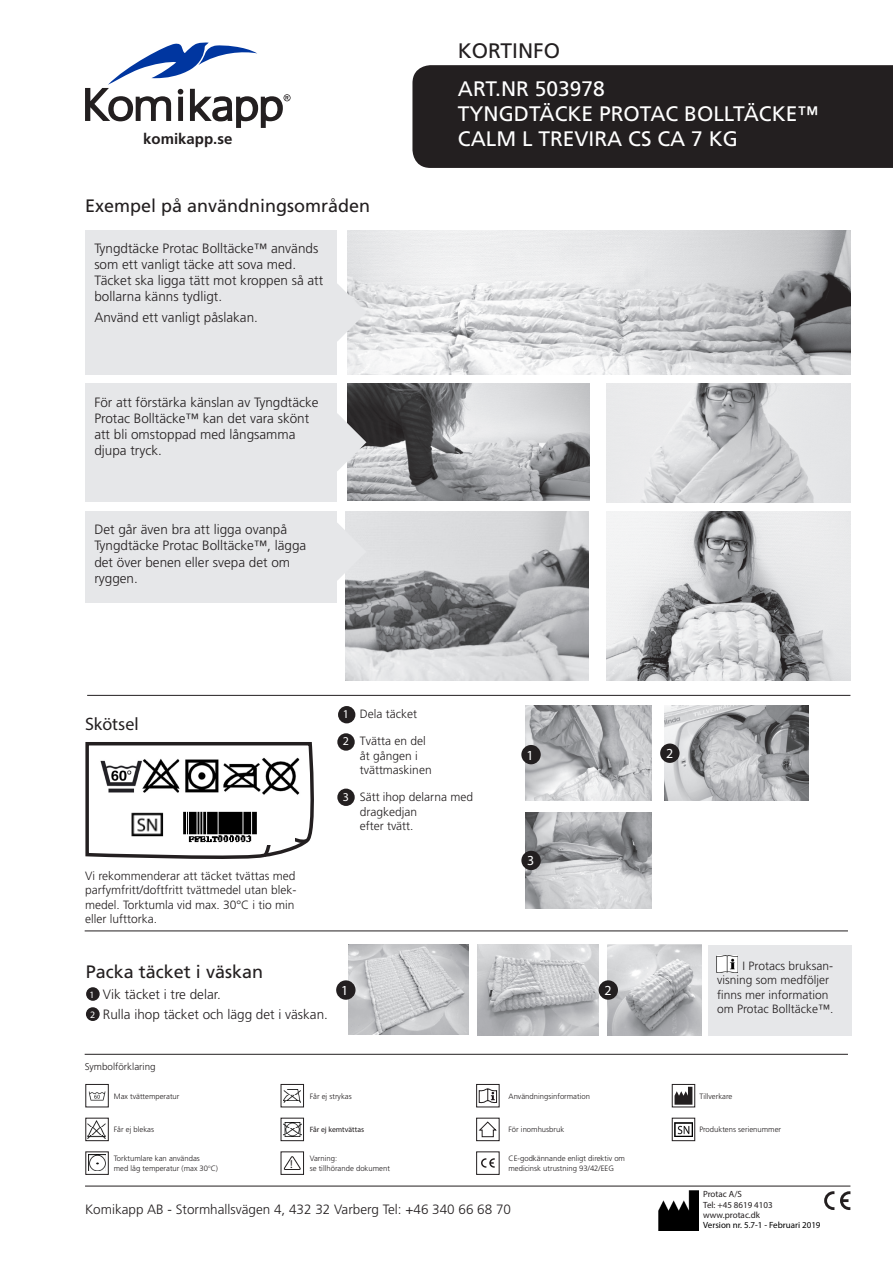
<style>
.page{position:relative;width:893px;height:1263px;background:#fff}
.page>*{position:absolute;margin:0;border:0;box-sizing:border-box;transform-origin:0 0}
.Produkt{font:21px/25.2px "Frutiger LT Std";color:#fff}
.Produktblad_-_Bruksa{font:21px "Frutiger LT Std";color:#231f20}
.Faktarubrik{font:18px "Frutiger LT Std";color:#231f20}
.Faktatext{font:18px "Frutiger LT Std";color:#231f20}
.Faktarubrik-2{font:18px "Myriad Pro";color:#231f20}
.t1{font:700 15px "Frutiger LT Std";color:#231f20}
.Faktatext-2{font:13.8px "Myriad Pro";color:#fff}
.Faktatext-3{font:300 13.5px/16.2px "Frutiger LT Std";color:#231f20}
.Faktatext_-_bild{font:300 13.5px/16.2px "Frutiger LT Std";color:#231f20}
.Faktatext-4{font:300 12px/14.4px "Frutiger LT Std";color:#231f20}
.Användning_punktlist{font:300 12px/14.4px "Frutiger LT Std";color:#231f20}
.Faktatext-5{font:11.55px "Myriad Pro";color:#231f20}
.Faktatext-6{font:300 9.9px "Frutiger LT Std";color:#231f20}
.Faktatext-7{font:9.9px "Myriad Pro";color:#fff}
.Faktatext-8{font:9.75px "Myriad Pro";color:#fff}
.t2{font:9px/10.8px "Myriad Pro";color:#231f20}
.t3{font:9px "Myriad Pro";color:#000}
.Faktatext-9{font:300 7.65px/9.3px "Frutiger LT Std";color:#231f20}
.Faktatext-10{font:7.65px "Myriad Pro";color:#231f20}
.s1{font-family:"Myriad Pro";font-weight:400;color:#fff}
</style>
<div class="page">
<svg style="left:85px;top:43px;width:206px;height:85px"></svg>
<hr style="left:85px;top:1186px;width:765px;height:1px;background:#231f20">
<img style="left:658px;top:1190px;width:40px;height:40px">
<svg style="left:840px;top:1191px;width:10px;height:19px"></svg>
<svg style="left:824px;top:1191px;width:10px;height:19px"></svg>
<div style="left:412px;top:65px;width:481px;height:103px;background:#231f20"></div>
<img style="left:88px;top:1120px;width:18px;height:18px">
<div style="left:85px;top:1118px;width:24px;height:23px;border:1px solid #231f20"></div>
<img style="left:283px;top:1090px;width:18px;height:11px">
<div style="left:281px;top:1084px;width:23px;height:23px;border:1px solid #231f20"></div>
<div style="left:476px;top:1084px;width:23px;height:23px;border:1px solid #231f20"></div>
<div style="left:672px;top:1084px;width:23px;height:23px;border:1px solid #231f20"></div>
<img style="left:283px;top:1122px;width:18px;height:15px">
<div style="left:281px;top:1118px;width:23px;height:23px;border:1px solid #231f20"></div>
<div style="left:476px;top:1118px;width:23px;height:23px;border:1px solid #231f20"></div>
<div style="left:672px;top:1118px;width:23px;height:23px;border:1px solid #231f20"></div>
<img style="left:88px;top:1154px;width:18px;height:17px">
<div style="left:85px;top:1151px;width:24px;height:24px;border:1px solid #231f20"></div>
<img style="left:88px;top:1091px;width:18px;height:10px">
<div style="left:85px;top:1084px;width:24px;height:23px;border:1px solid #231f20"></div>
<div style="left:281px;top:1151px;width:23px;height:24px;border:1px solid #231f20"></div>
<div style="left:476px;top:1151px;width:23px;height:24px;border:1px solid #231f20"></div>
<hr style="left:87px;top:695px;width:763px;height:1px;background:#231f20">
<hr style="left:85px;top:930px;width:763px;height:1px;background:#231f20">
<hr style="left:85px;top:1054px;width:763px;height:1px;background:#231f20">
<svg style="left:479px;top:1088px;width:18px;height:15px"></svg>
<svg style="left:478px;top:1121px;width:20px;height:16px"></svg>
<svg style="left:481px;top:1158px;width:14px;height:10px"></svg>
<svg style="left:674px;top:1087px;width:18px;height:18px"></svg>
<img style="left:347px;top:230px;width:503px;height:145px">
<img style="left:347px;top:384px;width:243px;height:117px">
<img style="left:346px;top:511px;width:242px;height:169px">
<div style="left:85px;top:230px;width:252px;height:145px;background:#e6e7e9"></div>
<div style="left:85px;top:384px;width:252px;height:118px;background:#e6e7e9"></div>
<div style="left:85px;top:511px;width:252px;height:92px;background:#e6e7e9"></div>
<svg style="left:337px;top:283px;width:29px;height:59px;background:#e1e2e4"></svg>
<svg style="left:337px;top:413px;width:29px;height:58px;background:#b8b9ba"></svg>
<div style="left:337px;top:522px;width:29px;height:59px;background:#e6e7e9"></div>
<img style="left:674px;top:1122px;width:18px;height:14px">
<svg style="left:85px;top:742px;width:229px;height:117px"></svg>
<img style="left:100px;top:756px;width:201px;height:44px">
<img style="left:120px;top:807px;width:175px;height:38px">
<img style="left:526px;top:706px;width:125px;height:94px">
<img style="left:665px;top:706px;width:143px;height:94px">
<img style="left:526px;top:813px;width:125px;height:95px">
<div style="left:338px;top:706px;width:17px;height:17px;background:#231f20;border-radius:50%"></div>
<div style="left:337px;top:733px;width:18px;height:18px;background:#231f20;border-radius:50%"></div>
<div style="left:337px;top:788px;width:18px;height:18px;background:#231f20;border-radius:50%"></div>
<div style="left:521px;top:745px;width:20px;height:19px;background:#231f20;border-radius:50%"></div>
<div style="left:660px;top:743px;width:19px;height:20px;background:#231f20;border-radius:50%"></div>
<div style="left:521px;top:851px;width:20px;height:19px;background:#231f20;border-radius:50%"></div>
<img style="left:607px;top:511px;width:243px;height:169px">
<img style="left:607px;top:384px;width:243px;height:118px">
<img style="left:607px;top:945px;width:95px;height:90px">
<img style="left:478px;top:945px;width:120px;height:90px">
<img style="left:348px;top:945px;width:121px;height:90px">
<div style="left:336px;top:980px;width:20px;height:20px;background:#231f20;border-radius:50%"></div>
<div style="left:86px;top:987px;width:14px;height:14px;background:#231f20;border-radius:50%"></div>
<div style="left:599px;top:980px;width:19px;height:20px;background:#231f20;border-radius:50%"></div>
<div style="left:86px;top:1007px;width:14px;height:14px;background:#231f20;border-radius:50%"></div>
<svg style="left:284px;top:1156px;width:17px;height:14px"></svg>
<div style="left:708px;top:946px;width:142px;height:90px;background:#e6e7e9"></div>
<img style="left:717px;top:955px;width:21px;height:17px">
<p class="t1" style="left:143px;top:130px;width:91px">komikapp.se</p>
<p class="Faktarubrik" style="left:85px;top:195px;width:287px">Exempel på användningsområden</p>
<p class="Faktatext_-_bild" style="left:94px;top:240px;width:230px">Tyngdtäcke Protac Bolltäcke™ används som ett vanligt täcke att sova med.<br>Täcket ska ligga tätt mot kroppen så att bollarna känns tydligt.</p>
<p class="Faktatext_-_bild" style="left:94px;top:309px;width:165px">Använd ett vanligt påslakan.</p>
<p class="Faktatext-3" style="left:94px;top:394px;width:226px">För att förstärka känslan av Tyngdtäcke<br>Protac Bolltäcke™ kan det vara skönt att bli omstoppad med långsamma djupa tryck.</p>
<p class="Faktatext-3" style="left:94px;top:522px;width:213px">Det går även bra att ligga ovanpå<br>Tyngdtäcke Protac Bolltäcke™, lägga det över benen eller svepa det om ryggen.</p>
<p class="Produktblad_-_Bruksa" style="left:458px;top:38px;width:104px">KORTINFO</p>
<p class="Produkt" style="left:458px;top:76px;width:362px">ART.NR 503978<br>TYNGDTÄCKE PROTAC BOLLTÄCKE™</p>
<p class="Produkt" style="left:458px;top:126px;width:282px">CALM L TREVIRA CS CA 7 KG</p>
<p class="Faktarubrik-2" style="left:85px;top:712px;width:55px">Skötsel</p>
<p class="Faktatext-4" style="left:85px;top:869px;width:213px">Vi rekommenderar att täcket tvättas med parfymfritt/doftfritt tvättmedel utan blek&shy;medel. Torktumla vid max. 30°C i tio min eller lufttorka.</p>
<p class="Faktatext-4" style="left:343px;top:707px;width:76px"><span class="s1">1</span> Dela täcket</p>
<p class="Faktatext-4" style="left:360px;top:734px;width:73px;text-indent:-17px"><span class="s1">2</span> Tvätta en del åt gången i tvättmaskinen</p>
<p class="Faktatext-4" style="left:360px;top:790px;width:115px;text-indent:-17px"><span class="s1">3</span> Sätt ihop delarna med dragkedjan<br>efter tvätt.</p>
<p class="Faktatext-2" style="left:526px;top:746px;width:9px">1</p>
<p class="Faktatext-2" style="left:666px;top:745px;width:9px">2</p>
<p class="Faktatext-2" style="left:527px;top:852px;width:9px">3</p>
<p class="Faktatext" style="left:86px;top:961px;width:179px">Packa täcket i väskan</p>
<p class="Faktatext-3" style="left:103px;top:986px;width:119px">Vik täcket i tre delar.</p>
<p class="Faktatext-3" style="left:103px;top:1006px;width:227px">Rulla ihop täcket och lägg det i väskan.</p>
<p class="Faktatext-8" style="left:90px;top:988px;width:6px">1</p>
<p class="Faktatext-2" style="left:341px;top:982px;width:9px">1</p>
<p class="Faktatext-2" style="left:605px;top:982px;width:9px">2</p>
<p class="Faktatext-7" style="left:90px;top:1008px;width:7px">2</p>
<p class="Faktatext-6" style="left:85px;top:1061px;width:72px">Symbolförklaring</p>
<p class="Användning_punktlist" style="left:717px;top:959px;width:118px;text-indent:26px">I Protacs bruksan&shy;visning som medföljer finns mer information om Protac Bolltäcke™.</p>
<p class="Faktatext-9" style="left:114px;top:1091px;width:67px">Max tvättemperatur</p>
<p class="Faktatext-9" style="left:310px;top:1091px;width:44px">Får ej strykas</p>
<p class="Faktatext-10" style="left:310px;top:1125px;width:56px">Får ej kemtvättas</p>
<p class="Faktatext-9" style="left:310px;top:1154px;width:82px">Varning:<br>se tillhörande dokument</p>
<p class="Faktatext-9" style="left:114px;top:1125px;width:42px">Får ej blekas</p>
<p class="Faktatext-9" style="left:114px;top:1154px;width:88px">Torktumlare kan användas</p>
<p class="Faktatext-9" style="left:114px;top:1163px;width:106px">med låg temperatur (max 30<sup>o</sup>C)</p>
<p class="Faktatext-5" style="left:290px;top:1156px;width:4px">!</p>
<p class="Faktatext-9" style="left:508px;top:1091px;width:83px">Användningsinformation</p>
<p class="Faktatext-9" style="left:699px;top:1091px;width:35px">Tillverkare</p>
<p class="Faktatext-9" style="left:508px;top:1125px;width:57px">För inomhusbruk</p>
<p class="Faktatext-9" style="left:699px;top:1125px;width:83px">Produktens serienummer</p>
<p class="Faktatext-9" style="left:508px;top:1154px;width:118px">CE-godkännande enligt direktiv om medicinsk utrustning 93/42/EEG</p>
<p class="Faktatext_-_bild" style="left:85px;top:1202px;width:428px">Komikapp AB - Stormhallsvägen 4, 432 32 Varberg Tel: +46 340 66 68 70</p>
<p class="t2" style="left:703px;top:1188px;width:71px">Protac A/S<br>Tel: +45 8619 4103 www.protac.dk</p>
<p class="t3" style="left:703px;top:1220px;width:119px">Version nr. 5.7-1 - Februari 2019</p>
</div>
